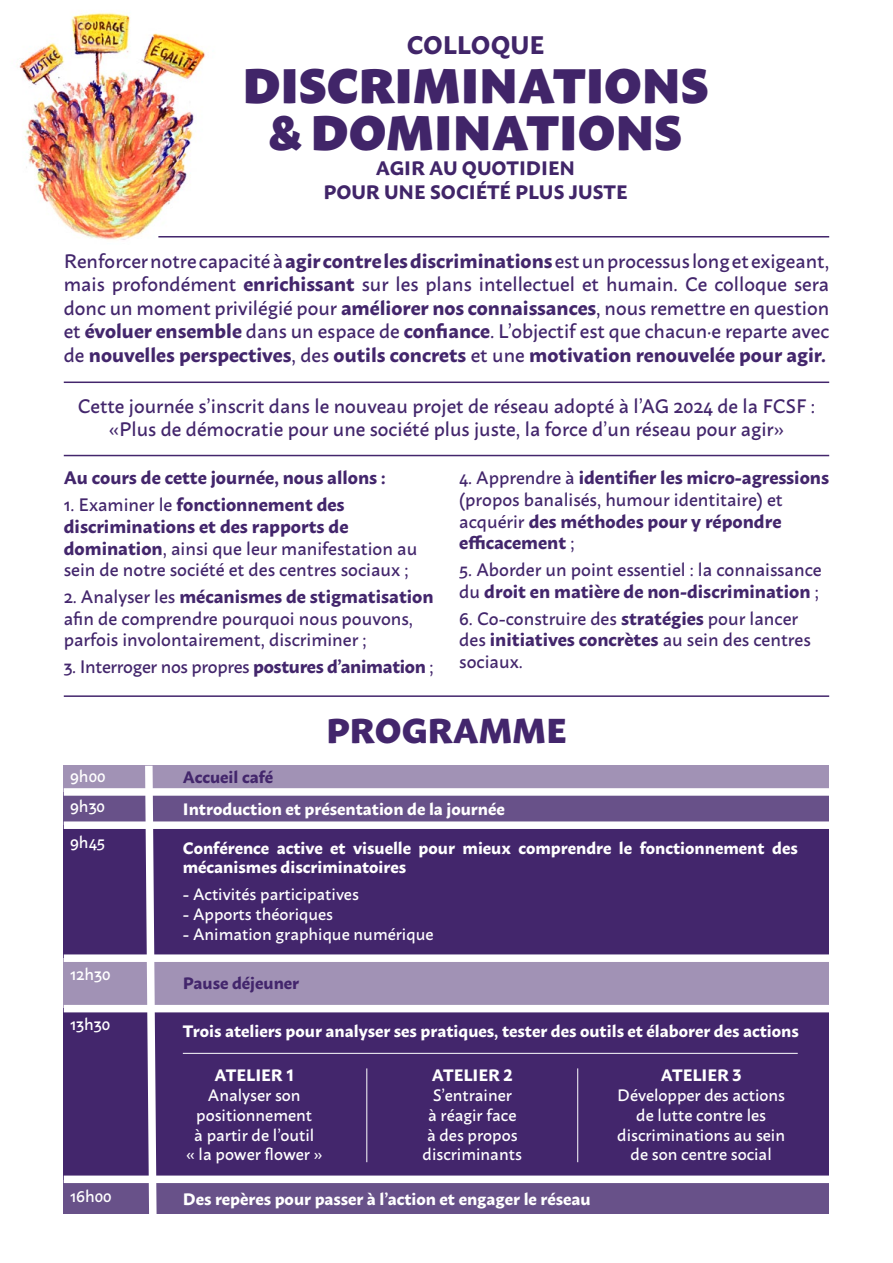
<style>
.page{position:relative;width:893px;height:1263px;background:#fff}
.page>*{position:absolute;margin:0;border:0;box-sizing:border-box;transform-origin:0 0}
.t1{font:900 48.15px/46.5px "Macho";color:#412569;text-align:center}
.t2{font:800 34.5px "Macho";color:#43266c}
.t3{font:700 25.35px "Macho";color:#412569}
.t4{font:500 19.5px/23.4px "Macho";color:#43266c;text-align:justify}
.t5{font:700 19.5px/23.7px "Macho";color:#412569;text-align:center}
.t6{font:500 18px/21.6px "Macho";color:#43266c}
.t7{font:700 18px/21.6px "Macho";color:#43266c}
.t8{font:500 16.5px/19.8px "Macho";color:#fff;text-align:center}
.t9{font:700 16.5px/19.8px "Macho";color:#fff}
.t10{font:700 16.5px "Macho";color:#43266c}
.s1{font-weight:700}
.s2{font-weight:500}
</style>
<div class="page">
<img style="left:19px;top:12px;width:242px;height:228px">
<hr style="left:158px;top:236px;width:671px;height:1px;background:#43266c">
<hr style="left:64px;top:381px;width:765px;height:2px;background:#43266c">
<hr style="left:64px;top:455px;width:765px;height:1px;background:#43266c">
<hr style="left:64px;top:695px;width:765px;height:2px;background:#43266c">
<div style="left:64px;top:825px;width:765px;height:133px;background:#43266c"></div>
<div style="left:64px;top:792px;width:765px;height:33px;background:#685189"></div>
<div style="left:64px;top:1180px;width:765px;height:33px;background:#685189"></div>
<div style="left:64px;top:766px;width:765px;height:26px;background:#a192b5"></div>
<div style="left:64px;top:951px;width:765px;height:58px;background:#a192b5"></div>
<div style="left:64px;top:1009px;width:765px;height:171px;background:#43266c"></div>
<svg style="left:141px;top:765px;width:20px;height:449px"></svg>
<div style="left:64px;top:788px;width:765px;height:8px;background:#fff"></div>
<div style="left:64px;top:821px;width:765px;height:8px;background:#fff"></div>
<div style="left:64px;top:954px;width:765px;height:8px;background:#fff"></div>
<div style="left:64px;top:1005px;width:765px;height:7px;background:#fff"></div>
<div style="left:64px;top:1175px;width:765px;height:8px;background:#fff"></div>
<hr style="left:183px;top:1053px;width:615px;height:1px;background:#fff">
<hr style="left:366px;top:1068px;width:1px;height:94px;background:#fff">
<hr style="left:577px;top:1068px;width:1px;height:94px;background:#fff">
<p class="t3" style="left:407px;top:23px;width:139px">COLLOQUE</p>
<h1 class="t1" style="left:242px;top:58px;width:468px">DISCRIMINATIONS &amp; DOMINATIONS</h1>
<p class="t5" style="left:323px;top:155px;width:305px">AGIR AU QUOTIDIEN<br>POUR UNE SOCIÉTÉ PLUS JUSTE</p>
<p class="t4" style="left:64px;top:247px;width:767px">Renforcer notre capacité à <span class="s1">agir contre les discriminations</span> est un processus long et exigeant, mais profondément <span class="s1">enrichissant</span> sur les plans intellectuel et humain. Ce colloque sera donc un moment privilégié pour <span class="s1">améliorer nos connaissances</span>, nous remettre en question et <span class="s1">évoluer ensemble</span> dans un espace de <span class="s1">confiance</span>. L’objectif est que chacun·e reparte avec de <span class="s1">nouvelles perspectives</span>, des <span class="s1">outils concrets</span> et une <span class="s1">motivation renouvelée pour agir.</span></p>
<p class="t4" style="left:78px;top:392px;width:739px;text-align:center">Cette journée s’inscrit dans le nouveau projet de réseau adopté à l’AG 2024 de la FCSF : «Plus de démocratie pour une société plus juste, la force d’un réseau pour agir»</p>
<p class="t7" style="left:64px;top:465px;width:323px">Au cours de cette journée, nous allons :</p>
<p class="t6" style="left:64px;top:492px;width:355px">1. Examiner le <span class="s1">fonctionnement des discriminations et des rapports de domination</span>, ainsi que leur manifestation au sein de notre société et des centres sociaux ;</p>
<p class="t6" style="left:64px;top:584px;width:371px">2. Analyser les <span class="s1">mécanismes de stigmatisation </span>afin de comprendre pourquoi nous pouvons, parfois involontairement, discriminer ;</p>
<p class="t6" style="left:64px;top:654px;width:371px">3. Interroger nos propres <span class="s1">postures d’animation</span> ;</p>
<p class="t7" style="left:459px;top:465px;width:371px"><span class="s2">4. Apprendre à</span> identifier les micro-agressions <span class="s2">(propos banalisés, humour identitaire) et acquérir</span> des méthodes pour y répondre efficacement <span class="s2">;</span></p>
<p class="t6" style="left:459px;top:557px;width:364px">5. Aborder un point essentiel : la connaissance du <span class="s1">droit en matière de non-discrimination</span> ;</p>
<p class="t6" style="left:459px;top:606px;width:353px">6. Co-construire des <span class="s1">stratégies</span> pour lancer des <span class="s1">initiatives concrètes</span> au sein des centres sociaux.</p>
<h2 class="t2" style="left:326px;top:700px;width:242px">PROGRAMME</h2>
<p class="t8" style="left:70px;top:765px;width:37px">9h00</p>
<p class="t10" style="left:183px;top:762px;width:92px">Accueil café</p>
<p class="t8" style="left:70px;top:795px;width:36px">9h30</p>
<p class="t9" style="left:183px;top:797px;width:323px">Introduction et présentation de la journée</p>
<p class="t8" style="left:70px;top:830px;width:36px">9h45</p>
<p class="t9" style="left:183px;top:836px;width:616px">Conférence active et visuelle pour mieux comprendre le fonctionnement des mécanismes discriminatoires</p>
<p class="t8" style="left:183px;top:883px;width:177px">- Activités participatives</p>
<p class="t8" style="left:183px;top:903px;width:152px">- Apports théoriques</p>
<p class="t8" style="left:183px;top:923px;width:252px">- Animation graphique numérique</p>
<p class="t8" style="left:70px;top:963px;width:42px">12h30</p>
<p class="t8" style="left:70px;top:1012px;width:42px">13h30</p>
<p class="t10" style="left:183px;top:968px;width:118px">Pause déjeuner</p>
<p class="t9" style="left:183px;top:1020px;width:617px">Trois ateliers pour analyser ses pratiques, tester des outils et élaborer des actions</p>
<p class="t9" style="left:215px;top:1063px;width:81px">ATELIER 1</p>
<p class="t8" style="left:186px;top:1083px;width:138px">Analyser son positionnement<br>à partir de l’outil<br>« la power flower »</p>
<p class="t9" style="left:432px;top:1063px;width:82px">ATELIER 2</p>
<p class="t8" style="left:423px;top:1083px;width:101px">S’entrainer<br>à réagir face à des propos discriminants</p>
<p class="t9" style="left:661px;top:1063px;width:82px">ATELIER 3</p>
<p class="t8" style="left:617px;top:1083px;width:169px">Développer des actions de lutte contre les discriminations au sein de son centre social</p>
<p class="t8" style="left:70px;top:1184px;width:43px">16h00</p>
<p class="t9" style="left:183px;top:1187px;width:409px">Des repères pour passer à l’action et engager le réseau</p>
</div>
